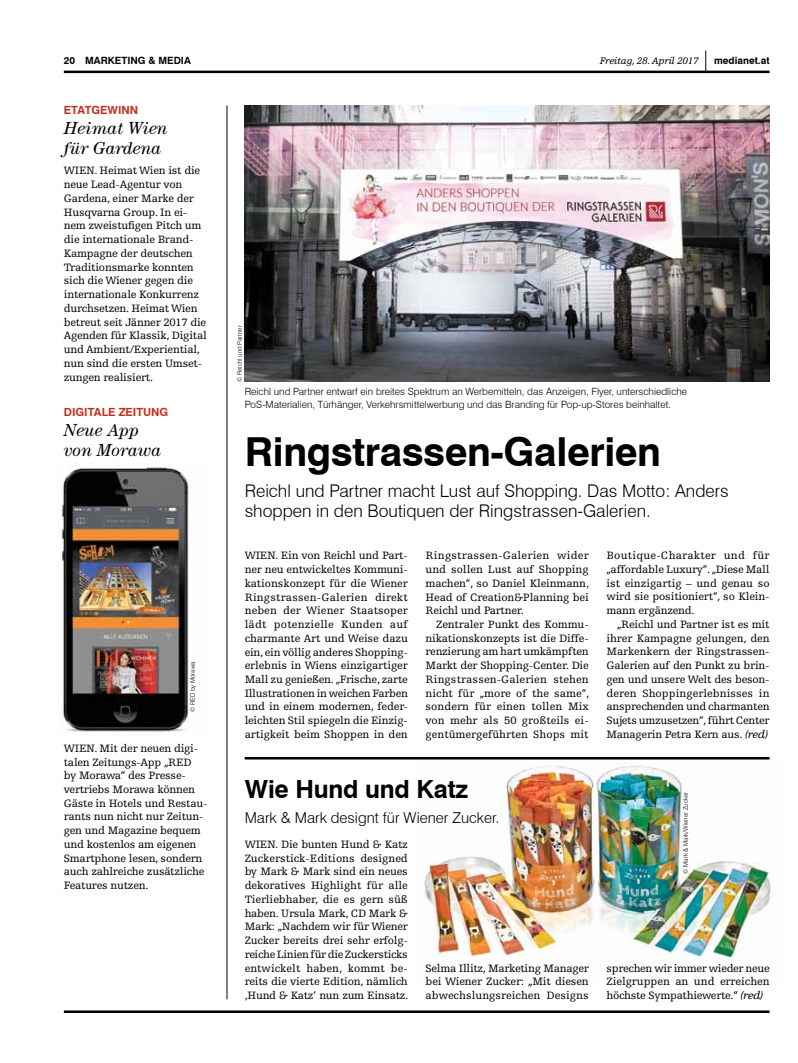
<style>
.page{position:relative;width:798px;height:1063px;background:#fff}
.page>*{position:absolute;margin:0;border:0;box-sizing:border-box;transform-origin:0 0}
.t1{font:700 40px "Swiss 721 BT";color:#000}
.t2{font:700 25px "Swiss 721 BT";color:#000}
.t3{font:300 17.5px/20px "Swiss 721 BT";color:#000}
.t4{font:italic 17.5px/20px "Century Std";color:#000}
.t5{font:300 15px "Swiss 721 BT";color:#000}
.t6{font:11.25px/13.8px "Egyptienne FLT Std";letter-spacing:-.02em;color:#000;text-align:justify}
.t7{font:700 11.25px "Swiss 721 BT";color:#c32d1c}
.t8{font:300 10px/12.5px "Swiss 721 BT";color:#000}
.t9{font:700 10px "Swiss 721 BT";color:#000}
.t10{font:italic 10px "Egyptienne FLT Std";letter-spacing:-.02em;color:#000}
.t11{font:300 6.25px "Swiss 721 BT";color:#000}
.s1{font-style:italic}
</style>
<div class="page">
<svg style="left:705px;top:51px;width:1px;height:20px"></svg>
<hr style="left:64px;top:71px;width:705px;height:2px;background:#000">
<hr style="left:64px;top:1010px;width:705px;height:3px;background:#000">
<img style="left:422px;top:762px;width:351px;height:201px">
<hr style="left:227px;top:106px;width:1px;height:893px;background:#000">
<img style="left:61px;top:467px;width:128px;height:265px">
<img style="left:244px;top:106px;width:525px;height:276px">
<hr style="left:244px;top:757px;width:525px;height:3px;background:#000">
<p class="t9" style="left:64px;top:55px;width:128px">20 marketing &amp; media</p>
<p class="t10" style="left:599px;top:56px;width:100px">Freitag, 28. April 2017</p>
<p class="t7" style="left:64px;top:103px;width:76px">etatgewinn</p>
<h3 class="t4" style="left:64px;top:118px;width:105px">Heimat Wien für Gardena</h3>
<p class="t6" style="left:64px;top:164px;width:144px;text-align:left">WIEN. Heimat Wien ist die neue Lead-Agentur von<br>Gardena, einer Marke der<br>Husqvarna Group. In ei&shy;nem zweistufigen Pitch um die internationale Brand-<br>Kampagne der deutschen<br>Traditionsmarke konnten sich die Wiener gegen die internationale Konkurrenz durchsetzen. Heimat Wien betreut seit Jänner 2017 die<br>Agenden für Klassik, Digital und Ambient/Experiential, nun sind die ersten Umset&shy;zungen realisiert.</p>
<p class="t7" style="left:64px;top:406px;width:106px">digitale zeitung</p>
<h3 class="t4" style="left:64px;top:420px;width:99px">Neue App von Morawa</h3>
<p class="t9" style="left:713px;top:55px;width:57px">medianet.at</p>
<p class="t11" style="left:236px;top:382px;width:58px;rotate:-90deg">© Reichl und Partner</p>
<p class="t8" style="left:244px;top:386px;width:444px">Reichl und Partner entwarf ein breites Spektrum an Werbemitteln, das Anzeigen, Flyer, unterschiedliche<br>PoS-Materialien, Türhänger, Verkehrsmittelwerbung und das Branding für Pop-up-Stores beinhaltet.</p>
<h1 class="t1" style="left:244px;top:427px;width:418px">Ringstrassen-Galerien</h1>
<h3 class="t3" style="left:244px;top:480px;width:485px">Reichl und Partner macht Lust auf Shopping. Das Motto: Anders shoppen in den Boutiquen der Ringstrassen-Galerien.</h3>
<p class="t11" style="left:189px;top:712px;width:52px;rotate:-90deg">© RED by Morawa</p>
<p class="t6" style="left:64px;top:741px;width:145px;text-align:left">WIEN. Mit der neuen digi&shy;talen Zeitungs-App „RED<br>by Morawa“ des Presse&shy;vertriebs Morawa können<br>Gäste in Hotels und Restau&shy;rants nun nicht nur Zeitun&shy;gen und Magazine bequem und kostenlos am eigenen<br>Smartphone lesen, sondern auch zahlreiche zusätzliche<br>Features nutzen.</p>
<p class="t6" style="left:244px;top:549px;width:165px;text-align:left">WIEN. Ein von Reichl und Part&shy;ner neu entwickeltes Kommuni&shy;kationskonzept für die Wiener<br>Ringstrassen-Galerien direkt neben der Wiener Staatsoper lädt potenzielle Kunden auf charmante Art und Weise dazu ein, ein völlig anderes Shopping&shy;erlebnis in Wiens einzigartiger<br>Mall zu genießen. „Frische, zarte<br>Illustrationen in weichen Farben und in einem modernen, feder&shy;leichten Stil spiegeln die Einzig&shy;artigkeit beim Shoppen in den</p>
<p class="t6" style="left:425px;top:549px;width:165px">Ringstrassen-Galerien wider und sollen Lust auf Shopping machen“, so Daniel Kleinmann, Head of Creation&amp;Planning bei Reichl und Partner.</p>
<p class="t6" style="left:425px;top:618px;width:165px;text-indent:11px">Zentraler Punkt des Kommu&shy;nikationskonzepts ist die Diffe&shy;renzierung am hart umkämpften Markt der Shopping-Center. Die Ringstrassen-Galerien stehen nicht für „more of the same“, sondern für einen tollen Mix von mehr als 50 großteils ei&shy;gentümergeführten Shops mit</p>
<p class="t6" style="left:606px;top:549px;width:164px">Boutique-Charakter und für „affordable Luxury“. „Diese Mall ist einzigartig – und genau so wird sie positioniert“, so Klein&shy;mann ergänzend.</p>
<p class="t6" style="left:606px;top:618px;width:165px;text-indent:11px">„Reichl und Partner ist es mit ihrer Kampagne gelungen, den Markenkern der Ringstrassen-Galerien auf den Punkt zu brin&shy;gen und unsere Welt des beson&shy;deren Shoppingerlebnisses in ansprechenden und charmanten Sujets umzusetzen“, führt Center Managerin Petra Kern aus. <span class="s1">(red)</span></p>
<h2 class="t2" style="left:244px;top:774px;width:225px">Wie Hund und Katz</h2>
<h3 class="t5" style="left:244px;top:808px;width:256px">Mark &amp; Mark designt für Wiener Zucker.</h3>
<p class="t11" style="left:681px;top:874px;width:83px;rotate:-90deg">© Mark &amp; Mark/Wiener Zucker</p>
<p class="t6" style="left:244px;top:838px;width:165px">WIEN. Die bunten Hund &amp; Katz Zuckerstick-Editions designed by Mark &amp; Mark sind ein neues dekoratives Highlight für alle Tierliebhaber, die es gern süß haben. Ursula Mark, CD Mark &amp; Mark: „Nachdem wir für Wiener Zucker bereits drei sehr erfolg&shy;reiche Linien für die Zuckersticks entwickelt haben, kommt be&shy;reits die vierte Edition, nämlich ‚Hund &amp; Katz‘ nun zum Einsatz.</p>
<p class="t6" style="left:425px;top:961px;width:165px">Selma Illitz, Marketing Manager bei Wiener Zucker: „Mit diesen abwechslungsreichen Designs</p>
<p class="t6" style="left:606px;top:961px;width:165px">sprechen wir immer wieder neue Zielgruppen an und erreichen höchste Sympathiewerte.“ <span class="s1">(red)</span></p>
</div>
